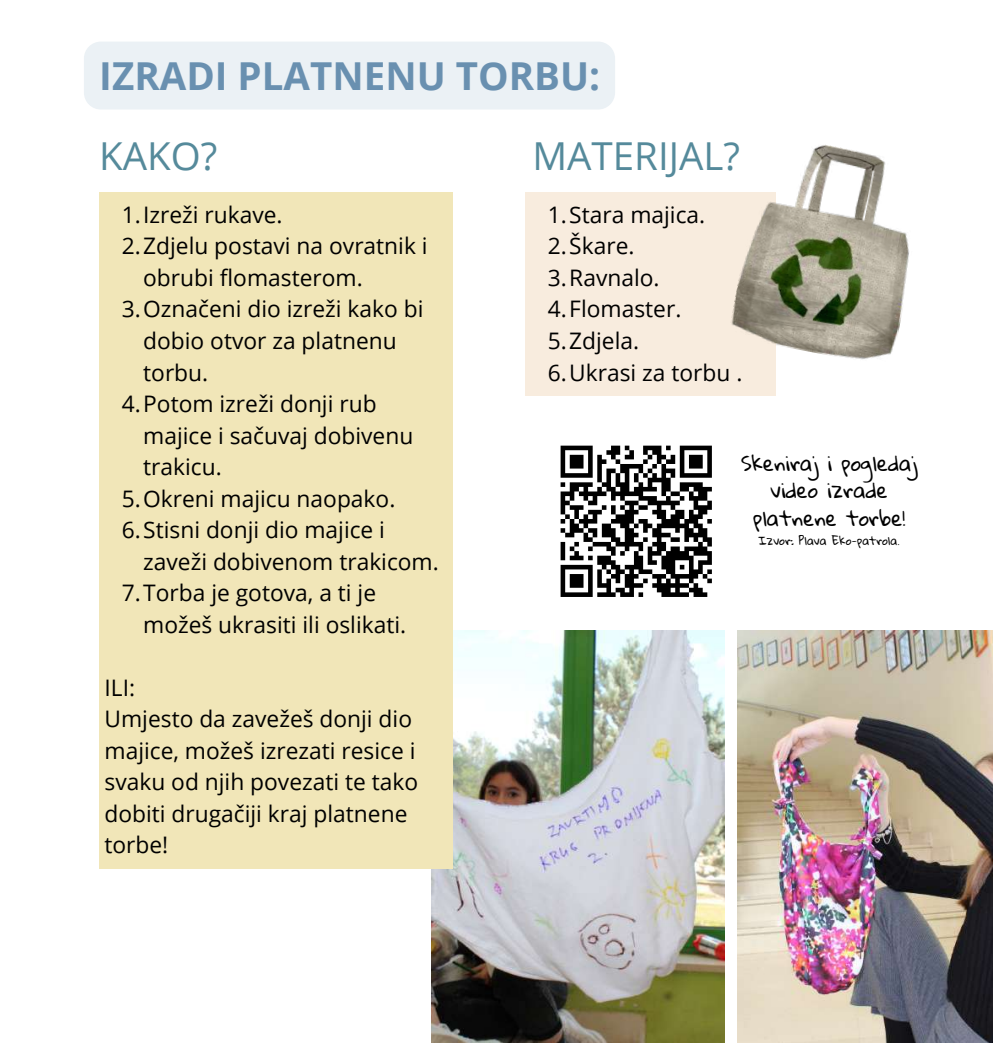
<style>
.page{position:relative;width:993px;height:1043px;background:#fff}
.page>*{position:absolute;margin:0;border:0;box-sizing:border-box;transform-origin:0 0}
.t1{font:700 38.5px "Open Sans";color:#6990b0}
.t2{font:38.5px "Open Sans";color:#558a9b}
.t3{font:22.75px/31.5px "Open Sans";color:#000}
.t4{font:20.3px/27.5px "Gloria Hallelujah";color:#000;text-align:center}
.t5{font:11.38px "Gloria Hallelujah";color:#000}
</style>
<div class="page">
<img style="left:431px;top:630px;width:293px;height:412px">
<img style="left:737px;top:630px;width:255px;height:412px">
<div style="left:99px;top:193px;width:354px;height:675px;background:#f1e6b8"></div>
<div style="left:525px;top:193px;width:249px;height:203px;background:#f8ecde"></div>
<img style="left:727px;top:144px;width:182px;height:223px">
<div style="left:84px;top:42px;width:531px;height:67px;background:#ebf1f5"></div>
<svg style="left:560px;top:445px;width:152px;height:152px"></svg>
<h1 class="t1" style="left:99px;top:49px;width:502px">IZRADI PLATNENU TORBU:</h1>
<h1 class="t2" style="left:99px;top:129px;width:120px">KAKO?</h1>
<h1 class="t2" style="left:532px;top:129px;width:209px">MATERIJAL?</h1>
<p class="t3" style="left:122px;top:198px;width:162px">1.Izreži rukave.</p>
<p class="t3" style="left:122px;top:230px;width:307px">2.Zdjelu postavi na ovratnik i</p>
<p class="t3" style="left:143px;top:261px;width:221px">obrubi flomasterom.</p>
<p class="t3" style="left:122px;top:293px;width:303px">3.Označeni dio izreži kako bi</p>
<p class="t3" style="left:143px;top:324px;width:255px">dobio otvor za platnenu</p>
<p class="t3" style="left:143px;top:356px;width:66px">torbu.</p>
<p class="t3" style="left:122px;top:387px;width:256px">4.Potom izreži donji rub</p>
<p class="t3" style="left:143px;top:419px;width:271px">majice i sačuvaj dobivenu</p>
<p class="t3" style="left:143px;top:450px;width:80px">trakicu.</p>
<p class="t3" style="left:122px;top:482px;width:275px">5.Okreni majicu naopako.</p>
<p class="t3" style="left:122px;top:513px;width:264px">6.Stisni donji dio majice i</p>
<p class="t3" style="left:143px;top:545px;width:297px">zaveži dobivenom trakicom.</p>
<p class="t3" style="left:122px;top:576px;width:256px">7.Torba je gotova, a ti je</p>
<p class="t3" style="left:143px;top:608px;width:264px">možeš ukrasiti ili oslikati.</p>
<p class="t3" style="left:104px;top:671px;width:315px">ILI:<br>Umjesto da zavežeš donji dio majice, možeš izrezati resice i svaku od njih povezati te tako dobiti drugačiji kraj platnene torbe!</p>
<p class="t3" style="left:548px;top:198px;width:196px">1.Stara majica.<br>2.Škare.<br>3.Ravnalo.<br>4.Flomaster.<br>5.Zdjela.<br>6.Ukrasi za torbu .</p>
<p class="t4" style="left:740px;top:450px;width:178px">Skeniraj i pogledaj video izrade platnene torbe!</p>
<p class="t5" style="left:758px;top:534px;width:143px">Izvor: Plava Eko-patrola.</p>
</div>
